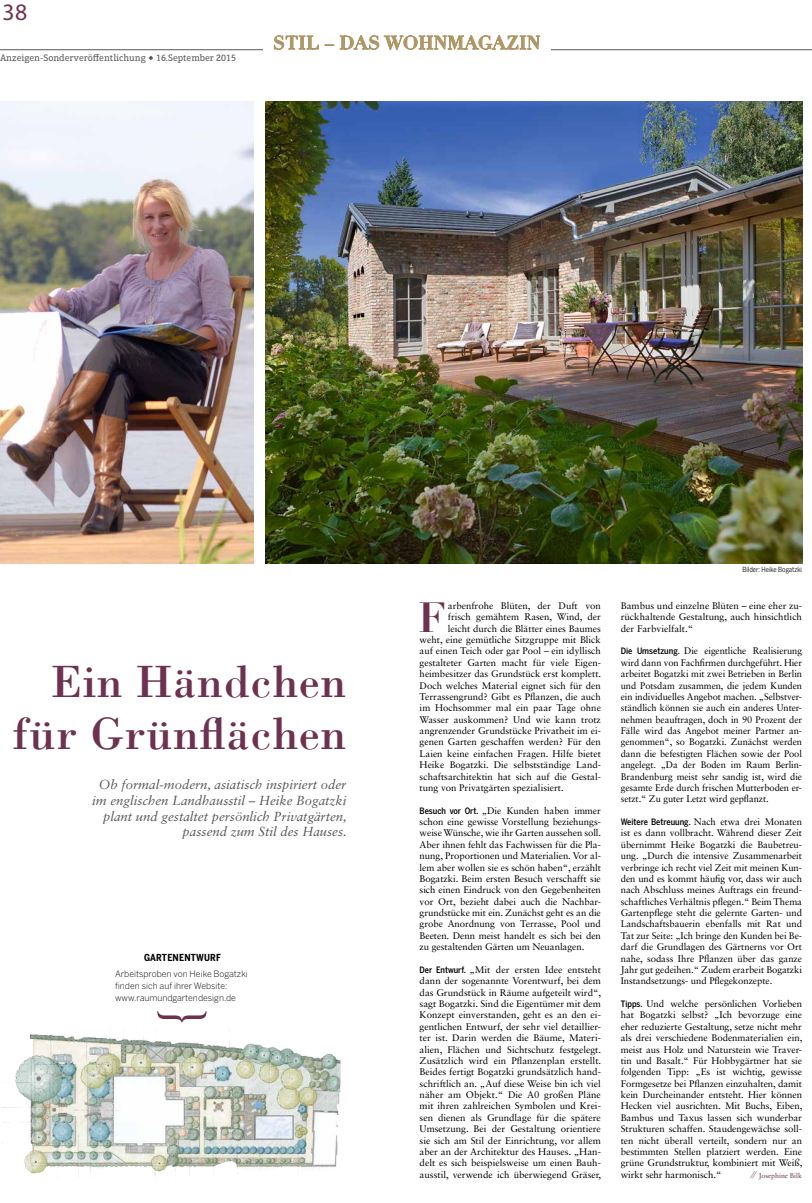
<style>
.page{position:relative;width:812px;height:1203px;background:#fff}
.page>*{position:absolute;margin:0;border:0;box-sizing:border-box;transform-origin:0 0}
.t1{font:46.38px/52.1px "Bodoni LT";letter-spacing:.02em;color:#6d324f;text-align:right}
.t2{font:700 41.56px "Didot LT Std";color:#6d324f}
.t3{font:23.62px "Myriad Pro";color:#6d324f}
.t4{font:700 18.38px "Didot LT Std";letter-spacing:.02em;color:#ae9564}
.t5{font:italic 13.12px/15.8px "Sabon LT Std";color:#575756;text-align:right}
.t6{font:9.62px/11.4px "Sabon LT Std";color:#000;text-align:justify}
.t7{font:9.62px "Aptifer Slab LT Pro";color:#575756}
.t8{font:700 9.62px "Benton Sans Cond";letter-spacing:.02em;color:#000}
.t9{font:300 8.75px/12.2px "Benton Sans";color:#000}
.t10{font:7px "Benton Sans Cond";color:#000}
.t11{font:7px "Sabon LT Std";color:#6d324f}
.s1{font-family:"Benton Sans Cond";font-weight:500;font-size:8.75px}
.s2{font-size:9.62px}
</style>
<div class="page">
<img style="left:0;top:102px;width:253px;height:461px">
<img style="left:265px;top:102px;width:536px;height:461px">
<img style="left:15px;top:1029px;width:275px;height:145px">
<svg style="left:157px;top:1011px;width:49px;height:12px"></svg>
<hr style="left:0;top:49px;width:811px;height:1px;background:#575756">
<div style="left:263px;top:31px;width:287px;height:23px;background:#fff"></div>
<svg style="left:274px;top:36px;width:44px;height:14px"></svg>
<svg style="left:340px;top:35px;width:199px;height:15px"></svg>
<h3 class="t3" style="left:3px;top:-2px;width:26px">38</h3>
<p class="t7" style="left:0;top:53px;width:237px">Anzeigen-Sonderveröffentlichung ◆ 16.September 2015</p>
<h3 class="t4" style="left:273px;top:31px;width:268px">STIL – DAS WOHNMAGAZIN</h3>
<h1 class="t1" style="left:13px;top:655px;width:334px">Ein Händchen für Grünflächen</h1>
<h3 class="t5" style="left:92px;top:777px;width:256px">Ob formal-modern, asiatisch inspiriert oder im englischen Landhausstil – Heike Bogatzki plant und gestaltet persönlich Privatgärten, passend zum Stil des Hauses.</h3>
<p class="t8" style="left:144px;top:952px;width:78px">GARTENENTWURF</p>
<p class="t9" style="left:115px;top:967px;width:134px">Arbeitsproben von Heike Bogatzki finden sich auf ihrer Website: www.raumundgartendesign.de</p>
<h2 class="t2" style="left:418px;top:591px;width:30px">F</h2>
<p class="t6" style="left:447px;top:600px;width:154px">arbenfrohe Blüten, der Duft von</p>
<p class="t6" style="left:447px;top:611px;width:154px">frisch gemähtem Rasen, Wind, der</p>
<p class="t6" style="left:447px;top:622px;width:154px">leicht durch die Blätter eines Baumes</p>
<p class="t6" style="left:419px;top:634px;width:183px">weht, eine gemütliche Sitzgruppe mit Blick</p>
<p class="t6" style="left:419px;top:645px;width:183px">auf einen Teich oder gar Pool – ein idyllisch</p>
<p class="t6" style="left:419px;top:657px;width:183px">gestalteter Garten macht für viele Eigen-</p>
<p class="t6" style="left:419px;top:668px;width:183px">heimbesitzer das Grundstück erst komplett.</p>
<p class="t6" style="left:419px;top:679px;width:183px">Doch welches Material eignet sich für den</p>
<p class="t6" style="left:419px;top:691px;width:183px">Terrassengrund? Gibt es Pflanzen, die auch</p>
<p class="t6" style="left:419px;top:702px;width:183px">im Hochsommer mal ein paar Tage ohne</p>
<p class="t6" style="left:419px;top:713px;width:183px">Wasser auskommen? Und wie kann trotz</p>
<p class="t6" style="left:419px;top:725px;width:183px">angrenzender Grundstücke Privatheit im ei-</p>
<p class="t6" style="left:419px;top:736px;width:183px">genen Garten geschaffen werden? Für den</p>
<p class="t6" style="left:419px;top:748px;width:183px">Laien keine einfachen Fragen. Hilfe bietet</p>
<p class="t6" style="left:419px;top:759px;width:183px">Heike Bogatzki. Die selbstständige Land-</p>
<p class="t6" style="left:419px;top:770px;width:183px">schaftsarchitektin hat sich auf die Gestal-</p>
<p class="t6" style="left:419px;top:782px;width:145px">tung von Privatgärten spezialisiert.</p>
<p class="t6" style="left:419px;top:804px;width:183px"><span class="s1">Besuch vor Ort.</span> „Die Kunden haben immer schon eine gewisse Vorstellung beziehungs&shy;weise Wünsche, wie ihr Garten aussehen soll.<br>Aber ihnen fehlt das Fachwissen für die Pla&shy;nung, Proportionen und Materialien. Vor al&shy;lem aber wollen sie es schön haben“, erzählt Bogatzki. Beim ersten Besuch verschafft sie sich einen Eindruck von den Gegebenheiten vor Ort, bezieht dabei auch die Nachbar&shy;grundstücke mit ein. Zunächst geht es an die grobe Anordnung von Terrasse, Pool und Beeten. Denn meist handelt es sich bei den zu gestaltenden Gärten um Neuanlagen.</p>
<p class="t6" style="left:419px;top:964px;width:183px"><span class="s1">Der Entwurf.</span> „Mit der ersten Idee entsteht dann der sogenannte Vorentwurf, bei dem das Grundstück in Räume aufgeteilt wird“, sagt Bogatzki. Sind die Eigentümer mit dem Konzept einverstanden, geht es an den ei&shy;gentlichen Entwurf, der sehr viel detaillier&shy;ter ist. Darin werden die Bäume, Materi&shy;alien, Flächen und Sichtschutz festgelegt.<br>Zusätzlich wird ein Pflanzenplan erstellt.<br>Beides fertigt Bogatzki grundsätzlich hand&shy;schriftlich an. „Auf diese Weise bin ich viel näher am Objekt.“ Die A0 großen Pläne mit ihren zahlreichen Symbolen und Krei&shy;sen dienen als Grundlage für die spätere Umsetzung. Bei der Gestaltung orientiere sie sich am Stil der Einrichtung, vor allem aber an der Architektur des Hauses. „Han&shy;delt es sich beispielsweise um einen Bauh&shy;ausstil, verwende ich überwiegend Gräser,</p>
<p class="t10" style="left:742px;top:565px;width:61px">Bilder: Heike Bogatzki</p>
<p class="t6" style="left:620px;top:600px;width:183px">Bambus und einzelne Blüten – eine eher zu&shy;rückhaltende Gestaltung, auch hinsichtlich der Farbvielfalt.“</p>
<p class="t6" style="left:620px;top:645px;width:183px"><span class="s1">Die Umsetzung.</span> Die eigentliche Realisierung wird dann von Fachfirmen durchgeführt. Hier arbeitet Bogatzki mit zwei Betrieben in Berlin und Potsdam zusammen, die jedem Kunden ein individuelles Angebot machen. „Selbstver&shy;ständlich können sie auch ein anderes Unter&shy;nehmen beauftragen, doch in 90 Prozent der Fälle wird das Angebot meiner Partner an&shy;genommen“, so Bogatzki. Zunächst werden dann die befestigten Flächen sowie der Pool angelegt. „Da der Boden im Raum Berlin-Brandenburg meist sehr sandig ist, wird die gesamte Erde durch frischen Mutterboden er&shy;setzt.“ Zu guter Letzt wird gepflanzt.</p>
<p class="t6" style="left:620px;top:816px;width:183px"><span class="s1">Weitere Betreuung.</span> Nach etwa drei Monaten ist es dann vollbracht. Während dieser Zeit übernimmt Heike Bogatzki die Baubetreu&shy;ung. „Durch die intensive Zusammenarbeit verbringe ich recht viel Zeit mit meinen Kun&shy;den und es kommt häufig vor, dass wir auch nach Abschluss meines Auftrags ein freund&shy;schaftliches Verhältnis pflegen.“ Beim Thema Gartenpflege steht die gelernte Garten- und Landschaftsbauerin ebenfalls mit Rat und Tat zur Seite: „Ich bringe den Kunden bei Be&shy;darf die Grundlagen des Gärtnerns vor Ort nahe, sodass Ihre Pflanzen über das ganze Jahr gut gedeihen.“ Zudem erarbeit Bogatzki Instandsetzungs- und Pflegekonzepte.</p>
<p class="t6" style="left:620px;top:998px;width:183px"><span class="s1">Tipps.</span> Und welche persönlichen Vorlieben hat Bogatzki selbst? „Ich bevorzuge eine eher reduzierte Gestaltung, setze nicht mehr als drei verschiedene Bodenmaterialien ein, meist aus Holz und Naturstein wie Traver&shy;tin und Basalt.“ Für Hobbygärtner hat sie folgenden Tipp: „Es ist wichtig, gewisse Formgesetze bei Pflanzen einzuhalten, damit kein Durcheinander entsteht. Hier können Hecken viel ausrichten. Mit Buchs, Eiben, Bambus und Taxus lassen sich wunderbar Strukturen schaffen. Staudengewächse soll&shy;ten nicht überall verteilt, sondern nur an bestimmten Stellen platziert werden. Eine grüne Grundstruktur, kombiniert mit Weiß, wirkt sehr harmonisch.“</p>
<p class="t11" style="left:751px;top:1171px;width:52px"><span class="s2">⁄⁄</span> Josephine Bilk</p>
</div>
